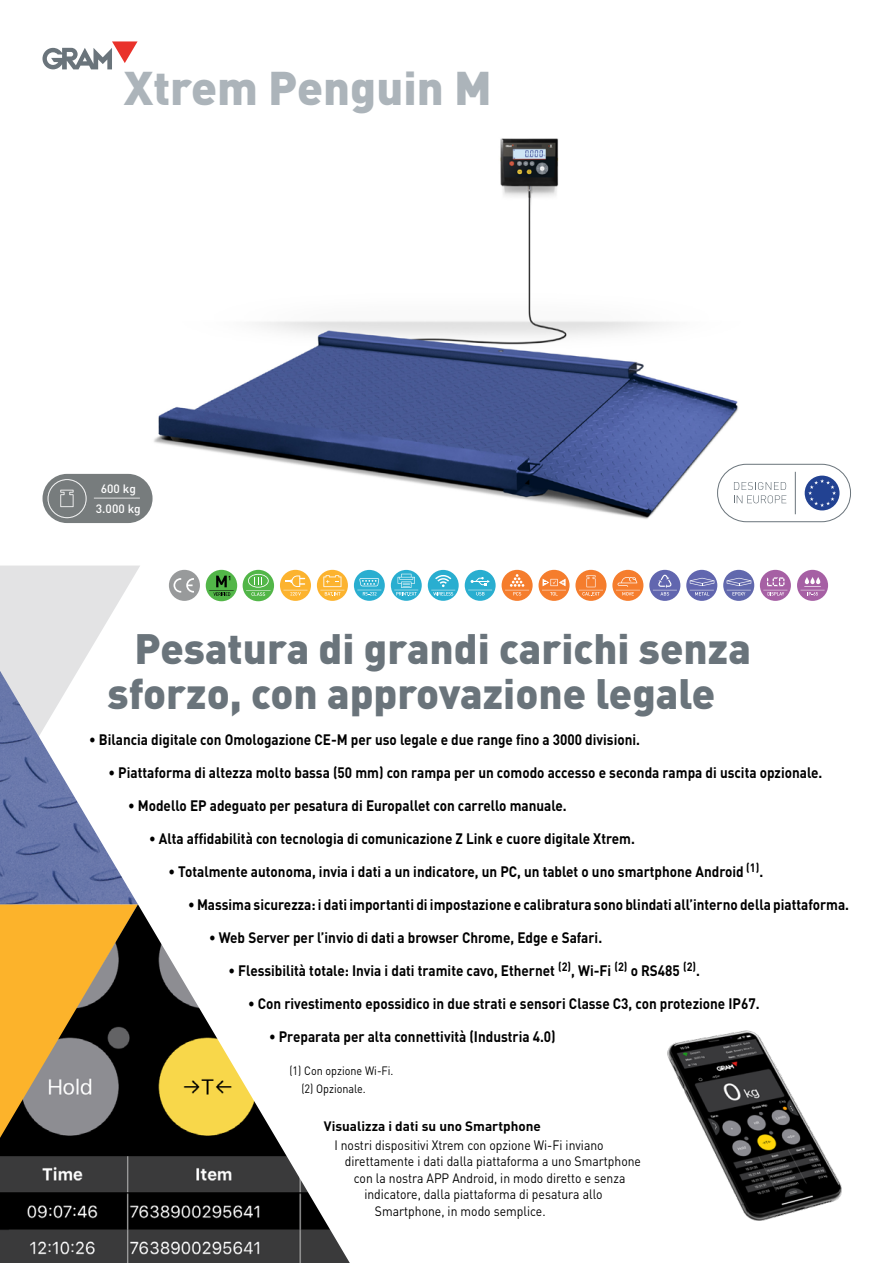
<style>
.page{position:relative;width:893px;height:1263px;background:#fff}
.page>*{position:absolute;margin:0;border:0;box-sizing:border-box;transform-origin:0 0}
.t1{font:900 46.65px "DIN Pro";color:#acb4ba}
.t2{font:900 42px/45px "DIN Pro";color:#6a747b}
.t3{font:700 15px "DIN Pro";color:#000;scale:.9 1}
.t4{font:13.5px "DIN Pro";color:#000;scale:.9 1}
.t5{font:700 13.5px "DIN Pro";color:#000}
.t6{font:12px/18.6px "DIN Pro";color:#000;scale:.9 1}
.t7{font:500 12px/19.5px "DIN Pro";color:#fff;text-align:center}
</style>
<div class="page">
<svg style="left:0;top:565px;width:140px;height:106px"></svg>
<img style="left:0;top:671px;width:138px;height:233px">
<img style="left:0;top:904px;width:350px;height:359px">
<img style="left:42px;top:138px;width:733px;height:385px">
<img style="left:667px;top:1030px;width:175px;height:191px">
<svg style="left:391px;top:570px;width:31px;height:31px"></svg>
<svg style="left:394px;top:574px;width:24px;height:22px"></svg>
<div style="left:354px;top:570px;width:31px;height:31px;background:#29aed0;border-radius:50%"></div>
<svg style="left:357px;top:578px;width:24px;height:17px"></svg>
<div style="left:465px;top:570px;width:31px;height:31px;background:#29aed0;border-radius:50%"></div>
<svg style="left:468px;top:577px;width:24px;height:18px"></svg>
<svg style="left:428px;top:570px;width:31px;height:31px"></svg>
<svg style="left:431px;top:575px;width:24px;height:20px"></svg>
<div style="left:169px;top:570px;width:31px;height:31px;background:#989a9b;border-radius:50%"></div>
<svg style="left:173px;top:578px;width:21px;height:15px"></svg>
<div style="left:649px;top:570px;width:31px;height:31px;background:#6166af;border-radius:50%"></div>
<svg style="left:653px;top:575px;width:24px;height:20px"></svg>
<div style="left:686px;top:570px;width:31px;height:31px;background:#6166af;border-radius:50%"></div>
<svg style="left:690px;top:578px;width:24px;height:17px"></svg>
<div style="left:723px;top:570px;width:31px;height:31px;background:#6168ad;border-radius:50%"></div>
<svg style="left:727px;top:578px;width:24px;height:17px"></svg>
<div style="left:280px;top:570px;width:31px;height:31px;background:#fcb32e;border-radius:50%"></div>
<svg style="left:283px;top:575px;width:24px;height:20px"></svg>
<div style="left:317px;top:570px;width:31px;height:31px;background:#fcb32e;border-radius:50%"></div>
<svg style="left:320px;top:575px;width:24px;height:21px"></svg>
<div style="left:502px;top:570px;width:31px;height:31px;background:#f57d2d;border-radius:50%"></div>
<svg style="left:505px;top:574px;width:24px;height:21px"></svg>
<svg style="left:538px;top:570px;width:32px;height:31px"></svg>
<svg style="left:542px;top:579px;width:24px;height:16px"></svg>
<div style="left:575px;top:570px;width:31px;height:31px;background:#f57d2d;border-radius:50%"></div>
<svg style="left:579px;top:575px;width:24px;height:21px"></svg>
<div style="left:612px;top:570px;width:31px;height:31px;background:#f57d2d;border-radius:50%"></div>
<svg style="left:616px;top:577px;width:24px;height:18px"></svg>
<div style="left:760px;top:570px;width:31px;height:31px;background:#a660a4;border-radius:50%"></div>
<svg style="left:763px;top:577px;width:24px;height:18px"></svg>
<div style="left:797px;top:570px;width:31px;height:31px;background:#a660a4;border-radius:50%"></div>
<svg style="left:800px;top:577px;width:25px;height:18px"></svg>
<svg style="left:42px;top:41px;width:96px;height:28px"></svg>
<svg style="left:717px;top:464px;width:134px;height:58px"></svg>
<div style="left:206px;top:570px;width:31px;height:31px;background:#52b648;border-radius:50%"></div>
<svg style="left:209px;top:576px;width:25px;height:20px"></svg>
<div style="left:243px;top:570px;width:31px;height:31px;background:#52b648;border-radius:50%"></div>
<svg style="left:246px;top:574px;width:25px;height:22px"></svg>
<div style="left:43px;top:474px;width:110px;height:49px;background:#777c7d;border-radius:25px"></div>
<hr style="left:94px;top:498px;width:46px;height:1px;background:#fff">
<svg style="left:48px;top:479px;width:39px;height:39px"></svg>
<h1 class="t1" style="left:124px;top:57px;width:370px">Xtrem Penguin M</h1>
<p class="t7" style="left:96px;top:479px;width:46px">600 kg<br>3.000 kg</p>
<h2 class="t2" style="left:108px;top:625px;width:645px;text-indent:27px">Pesatura di grandi carichi senza sforzo, con approvazione legale</h2>
<p class="t3" style="left:89px;top:729px;width:614px">• Bilancia digitale con Omologazione CE-M per uso legale e due range fino a 3000 divisioni.</p>
<p class="t3" style="left:109px;top:762px;width:795px">• Piattaforma di altezza molto bassa (50 mm) con rampa per un comodo accesso e seconda rampa di uscita opzionale.</p>
<p class="t3" style="left:128px;top:795px;width:489px">• Modello EP adeguato per pesatura di Europallet con carrello manuale.</p>
<p class="t3" style="left:149px;top:828px;width:541px">• Alta affidabilità con tecnologia di comunicazione Z Link e cuore digitale Xtrem.</p>
<p class="t3" style="left:169px;top:861px;width:662px">• Totalmente autonoma, invia i dati a un indicatore, un PC, un tablet o uno smartphone Android <sup>(1)</sup>.</p>
<p class="t3" style="left:188px;top:894px;width:736px">• Massima sicurezza: i dati importanti di impostazione e calibratura sono blindati all’interno della piattaforma.</p>
<p class="t3" style="left:209px;top:927px;width:438px">• Web Server per l’invio di dati a browser Chrome, Edge e Safari.</p>
<p class="t3" style="left:229px;top:960px;width:525px">• Flessibilità totale: Invia i dati tramite cavo, Ethernet <sup>(2)</sup>, Wi-Fi <sup>(2)</sup> o RS485 <sup>(2)</sup>.</p>
<p class="t3" style="left:248px;top:993px;width:570px">• Con rivestimento epossidico in due strati e sensori Classe C3, con protezione IP67.</p>
<p class="t3" style="left:269px;top:1026px;width:320px">• Preparata per alta connettività (Industria 4.0)</p>
<p class="t6" style="left:301px;top:1061px;width:104px;text-indent:-12px">(1) Con opzione Wi-Fi. (2) Opzionale.</p>
<p class="t5" style="left:324px;top:1117px;width:219px">Visualizza i dati su uno Smartphone</p>
<p class="t4" style="left:334px;top:1135px;width:301px">I nostri dispositivi Xtrem con opzione Wi-Fi inviano</p>
<p class="t4" style="left:345px;top:1152px;width:331px">direttamente i dati dalla piattaforma a uno Smartphone</p>
<p class="t4" style="left:354px;top:1168px;width:303px">con la nostra APP Android, in modo diretto e senza</p>
<p class="t4" style="left:364px;top:1185px;width:266px">indicatore, dalla piattaforma di pesatura allo</p>
<p class="t4" style="left:375px;top:1201px;width:191px">Smartphone, in modo semplice.</p>
</div>
